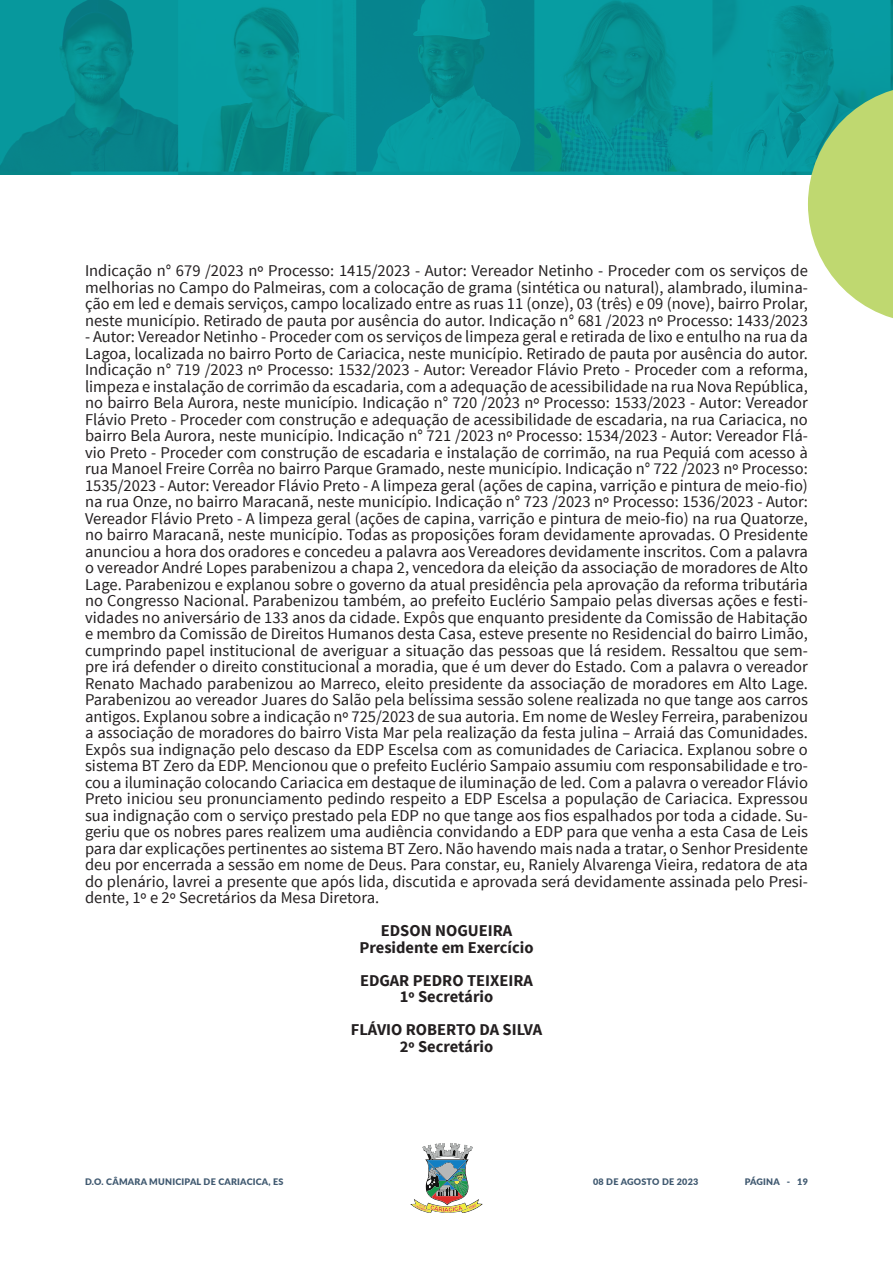
<style>
.page{position:relative;width:893px;height:1263px;background:#fff}
.page>*{position:absolute;margin:0;border:0;box-sizing:border-box;transform-origin:0 0}
.t1{font:16.5px/16.5px "Source Sans Pro";color:#231f20;text-align:justify}
.t2{font:700 16.5px "Source Sans Pro";color:#231f20}
.t3{font:900 9px "Lato";letter-spacing:.025em;color:#405970}
</style>
<div class="page">
<svg style="left:410px;top:1143px;width:73px;height:70px"></svg>
<img style="left:1px;top:0;width:892px;height:174px">
<svg style="left:808px;top:85px;width:85px;height:233px;background:#abd288"></svg>
<p class="t1" style="left:85px;top:263px;width:724px">Indicação n° 679 /2023 nº Processo: 1415/2023 - Autor: Vereador Netinho - Proceder com os serviços de melhorias no Campo do Palmeiras, com a colocação de grama (sintética ou natural), alambrado, ilumina&shy;ção em led e demais serviços, campo localizado entre as ruas 11 (onze), 03 (três) e 09 (nove), bairro Prolar, neste município. Retirado de pauta por ausência do autor. Indicação n° 681 /2023 nº Processo: 1433/2023</p>
<p class="t1" style="left:85px;top:329px;width:724px">- Autor: Vereador Netinho - Proceder com os serviços de limpeza geral e retirada de lixo e entulho na rua da Lagoa, localizada no bairro Porto de Cariacica, neste município. Retirado de pauta por ausência do autor.<br>Indicação n° 719 /2023 nº Processo: 1532/2023 - Autor: Vereador Flávio Preto - Proceder com a reforma, limpeza e instalação de corrimão da escadaria, com a adequação de acessibilidade na rua Nova República, no bairro Bela Aurora, neste município. Indicação n° 720 /2023 nº Processo: 1533/2023 - Autor: Vereador Flávio Preto - Proceder com construção e adequação de acessibilidade de escadaria, na rua Cariacica, no bairro Bela Aurora, neste município. Indicação n° 721 /2023 nº Processo: 1534/2023 - Autor: Vereador Flá&shy;vio Preto - Proceder com construção de escadaria e instalação de corrimão, na rua Pequiá com acesso à rua Manoel Freire Corrêa no bairro Parque Gramado, neste município. Indicação n° 722 /2023 nº Processo:<br>1535/2023 - Autor: Vereador Flávio Preto - A limpeza geral (ações de capina, varrição e pintura de meio-fio) na rua Onze, no bairro Maracanã, neste município. Indicação n° 723 /2023 nº Processo: 1536/2023 - Autor:<br>Vereador Flávio Preto - A limpeza geral (ações de capina, varrição e pintura de meio-fio) na rua Quatorze, no bairro Maracanã, neste município. Todas as proposições foram devidamente aprovadas. O Presidente anunciou a hora dos oradores e concedeu a palavra aos Vereadores devidamente inscritos. Com a palavra o vereador André Lopes parabenizou a chapa 2, vencedora da eleição da associação de moradores de Alto Lage. Parabenizou e explanou sobre o governo da atual presidência pela aprovação da reforma tributária no Congresso Nacional. Parabenizou também, ao prefeito Euclério Sampaio pelas diversas ações e festi&shy;vidades no aniversário de 133 anos da cidade. Expôs que enquanto presidente da Comissão de Habitação e membro da Comissão de Direitos Humanos desta Casa, esteve presente no Residencial do bairro Limão, cumprindo papel institucional de averiguar a situação das pessoas que lá residem. Ressaltou que sem&shy;pre irá defender o direito constitucional a moradia, que é um dever do Estado. Com a palavra o vereador Renato Machado parabenizou ao Marreco, eleito presidente da associação de moradores em Alto Lage.<br>Parabenizou ao vereador Juares do Salão pela belíssima sessão solene realizada no que tange aos carros antigos. Explanou sobre a indicação nº 725/2023 de sua autoria. Em nome de Wesley Ferreira, parabenizou a associação de moradores do bairro Vista Mar pela realização da festa julina – Arraiá das Comunidades.<br>Expôs sua indignação pelo descaso da EDP Escelsa com as comunidades de Cariacica. Explanou sobre o sistema BT Zero da EDP. Mencionou que o prefeito Euclério Sampaio assumiu com responsabilidade e tro&shy;cou a iluminação colocando Cariacica em destaque de iluminação de led. Com a palavra o vereador Flávio Preto iniciou seu pronunciamento pedindo respeito a EDP Escelsa a população de Cariacica. Expressou sua indignação com o serviço prestado pela EDP no que tange aos fios espalhados por toda a cidade. Su&shy;geriu que os nobres pares realizem uma audiência convidando a EDP para que venha a esta Casa de Leis para dar explicações pertinentes ao sistema BT Zero. Não havendo mais nada a tratar, o Senhor Presidente deu por encerrada a sessão em nome de Deus. Para constar, eu, Raniely Alvarenga Vieira, redatora de ata do plenário, lavrei a presente que após lida, discutida e aprovada será devidamente assinada pelo Presi&shy;dente, 1º e 2º Secretários da Mesa Diretora.</p>
<p class="t2" style="left:381px;top:920px;width:133px">EDSON NOGUEIRA</p>
<p class="t2" style="left:359px;top:936px;width:176px">Presidente em Exercício</p>
<p class="t2" style="left:360px;top:969px;width:174px">EDGAR PEDRO TEIXEIRA</p>
<p class="t2" style="left:400px;top:986px;width:95px">1º Secretário</p>
<p class="t2" style="left:351px;top:1019px;width:193px">FLÁVIO ROBERTO DA SILVA</p>
<p class="t2" style="left:400px;top:1035px;width:95px">2º Secretário</p>
<p class="t3" style="left:85px;top:1175px;width:200px">D.O. CÂMARA MUNICIPAL DE CARIACICA, ES</p>
<p class="t3" style="left:593px;top:1175px;width:107px">08 DE AGOSTO DE 2023</p>
<p class="t3" style="left:745px;top:1175px;width:65px">PÁGINA - 19</p>
</div>
